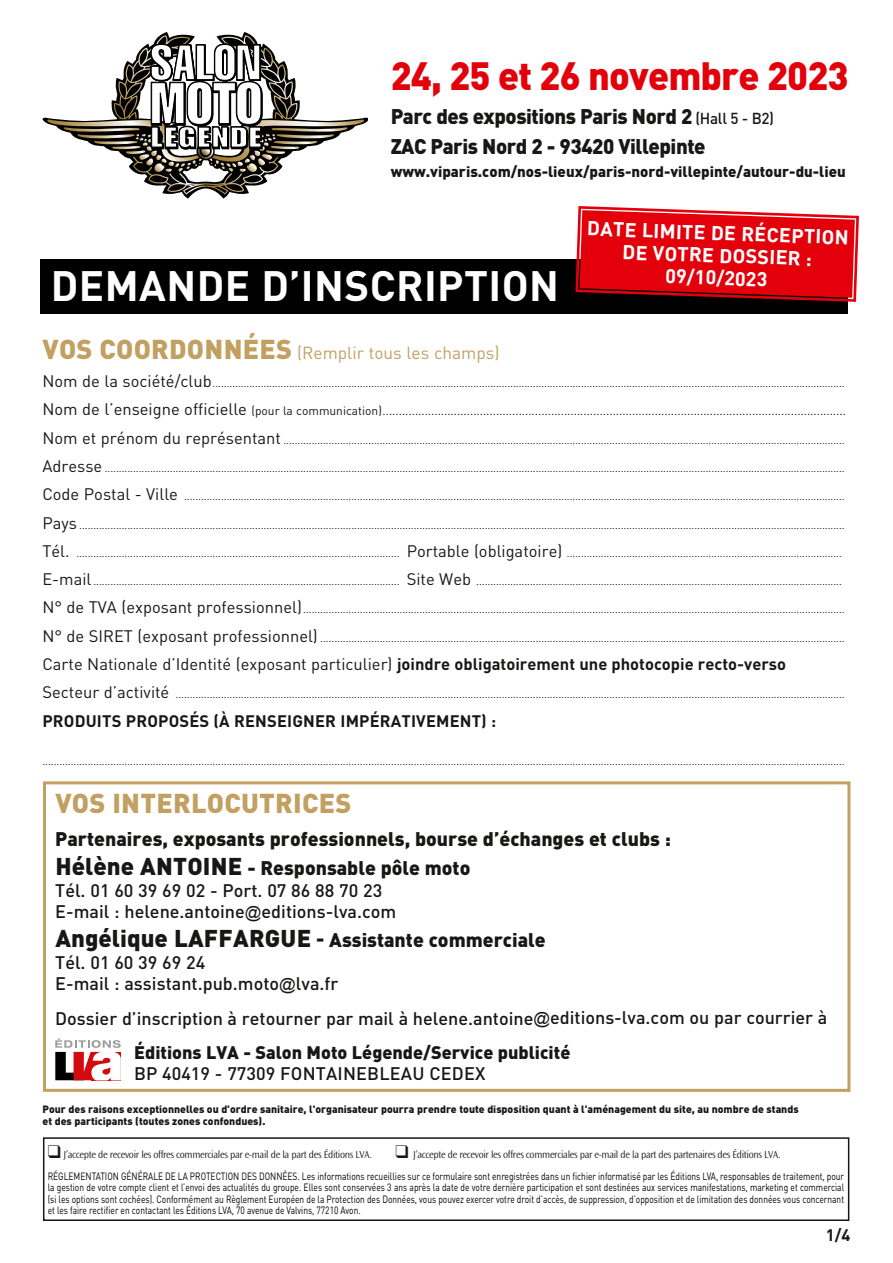
<style>
.page{position:relative;width:893px;height:1263px;background:#fff}
.page>*{position:absolute;margin:0;border:0;box-sizing:border-box;transform-origin:0 0}
.t1{font:700 42px "DINOT";letter-spacing:.01em;color:#fff}
.t2{font:900 39px "DINOT";letter-spacing:-.025em;color:#e3000b}
.t3{font:900 27px "DINOT";letter-spacing:.01em;color:#c2a061}
.t4{font:900 24px "DINOT";letter-spacing:.01em;color:#171715}
.t5{font:900 21px/30px "DINOT";letter-spacing:-.025em;color:#171715}
.t6{font:700 19.8px/22.5px "DINOT";color:#fff}
.t7{font:900 19.5px "DINOT";color:#171715}
.t8{font:500 18px/21.6px "DINOT";color:#171715}
.t9{font:900 18px "DINOT";color:#171715}
.t10{font:17.25px "DINOT";color:#c2a061}
.t11{font:700 16.5px "DINOT";color:#171715}
.t12{font:900 15px "DINOT";color:#171715}
.t13{font:12px "DINOT";color:#171715}
.t14{font:10.5px "DINOT";color:#171715}
.t15{font:10.5px/11.6px "DINOT";color:#000;text-align:justify;scale:.8 1}
.t16{font:900 10.5px/12px "DINOT";color:#171715}
.t17{font:300 10.5px "Ocean Sans Std";letter-spacing:-.03em;color:#171715;scale:.96 1}
.s1{font-weight:500;font-size:15.75px}
.s2{font-weight:900;font-size:27px}
.s3{font-size:16.5px}
.s4{font-weight:400}
.s5{font-family:"Arial";font-weight:400;font-size:16.5px}
.s6{font-weight:900}
</style>
<div class="page">
<svg style="left:46px;top:35px;width:319px;height:160px"></svg>
<div style="left:43px;top:1137px;width:806px;height:84px;background:#fff;border:2px solid #171715"></div>
<div style="left:40px;top:259px;width:808px;height:55px;background:#000"></div>
<svg style="left:575px;top:206px;width:284px;height:96px;background:#d5141d"></svg>
<svg style="left:55px;top:1038px;width:66px;height:42px"></svg>
<div style="left:43px;top:781px;width:807px;height:311px;border:3px solid #c2a061"></div>
<h2 class="t2" style="left:391px;top:50px;width:459px">24, 25 et 26 novembre 2023</h2>
<h3 class="t5" style="left:391px;top:101px;width:385px">Parc des expositions Paris Nord 2 <span class="s1">(Hall 5 - B2)<br></span>ZAC Paris Nord 2 - 93420 Villepinte</h3>
<h3 class="t12" style="left:391px;top:161px;width:457px">www.viparis.com/nos-lieux/paris-nord-villepinte/autour-du-lieu</h3>
<h1 class="t1" style="left:51px;top:259px;width:510px">DEMANDE D’INSCRIPTION</h1>
<h3 class="t6" style="left:624px;top:218px;width:227px;text-indent:-36px;rotate:2deg">DATE LIMITE DE RÉCEPTION de votre</h3>
<h3 class="t6" style="left:667px;top:242px;width:147px;text-indent:53px;rotate:2deg">DOSSIER :<br>09/10/2023</h3>
<h3 class="t10" style="left:43px;top:342px;width:458px"><span class="s2">Vos coordonnées</span> (Remplir tous les champs)</h3>
<p class="t14" style="left:42px;top:377px;width:804px"><span class="s3">Nom de la société/club</span>...............................................................................................................................................................................................................................</p>
<p class="t13" style="left:42px;top:403px;width:805px"><span class="s3">Nom de l’enseigne officielle</span> (pour la communication)...............................................................................................................................................</p>
<p class="t14" style="left:42px;top:433px;width:804px"><span class="s3">Nom et prénom du représentant</span> ......................................................................................................................................................................................................</p>
<p class="t14" style="left:42px;top:461px;width:804px"><span class="s3">Adresse</span> .....................................................................................................................................................................................................................................................................</p>
<p class="t14" style="left:42px;top:490px;width:804px"><span class="s3">Code Postal - Ville</span> .........................................................................................................................................................................................................................................</p>
<p class="t14" style="left:42px;top:518px;width:804px"><span class="s3">Pays</span> ..............................................................................................................................................................................................................................................................................</p>
<p class="t14" style="left:42px;top:546px;width:801px"><span class="s3">Tél.</span> .................................................................................................................. <span class="s3">Portable (obligatoire)</span> .................................................................................................</p>
<p class="t14" style="left:42px;top:575px;width:801px"><span class="s3">E-mail</span> ............................................................................................................ <span class="s3">Site Web</span> .................................................................................................................................</p>
<p class="t14" style="left:42px;top:603px;width:804px"><span class="s3">N° de TVA (exposant professionnel)</span>...............................................................................................................................................................................................</p>
<p class="t14" style="left:42px;top:631px;width:804px"><span class="s3">N° de SIRET (exposant professionnel)</span> .........................................................................................................................................................................................</p>
<h3 class="t11" style="left:42px;top:653px;width:745px"><span class="s4">Carte Nationale d’Identité (exposant particulier)</span> joindre obligatoirement une photocopie recto-verso</h3>
<p class="t14" style="left:42px;top:688px;width:804px"><span class="s3">Secteur d’activité</span> ............................................................................................................................................................................................................................................</p>
<h3 class="t11" style="left:42px;top:710px;width:12px">prod</h3>
<h3 class="t11" style="left:86px;top:710px;width:20px">uits</h3>
<h3 class="t11" style="left:126px;top:710px;width:12px">proposés</h3>
<h3 class="t11" style="left:214px;top:710px;width:31px">(à rensei</h3>
<h3 class="t11" style="left:292px;top:710px;width:23px">gner</h3>
<h3 class="t11" style="left:340px;top:710px;width:157px">IMPÉRATIVEMENT) :</h3>
<p class="t14" style="left:42px;top:754px;width:804px">...........................................................................................................................................................................................................................................................................................</p>
<h3 class="t3" style="left:55px;top:785px;width:298px">Vos interlocutrices</h3>
<h3 class="t7" style="left:55px;top:826px;width:617px">Partenaires, exposants professionnels, bourse d’échanges et clubs :</h3>
<h3 class="t4" style="left:55px;top:850px;width:101px">Hélène ANTOINE</h3>
<h3 class="t7" style="left:247px;top:855px;width:225px">- Responsable pôle moto</h3>
<h3 class="t8" style="left:55px;top:879px;width:342px">Tél. 01 60 39 69 02 - Port. 07 86 88 70 23<br>E-mail : helene.antoine<span class="s5">@</span>editions-lva.com</h3>
<h3 class="t4" style="left:55px;top:922px;width:195px">Angélique LAFFARGUE</h3>
<h3 class="t7" style="left:316px;top:927px;width:231px">- Assistante commerciale</h3>
<h3 class="t8" style="left:55px;top:951px;width:285px">Tél. 01 60 39 69 24<br>E-mail : assistant.pub.moto<span class="s5">@</span>lva.fr</h3>
<h3 class="t8" style="left:134px;top:1000px;width:695px;line-height:34.3px;text-indent:-79px">Dossier d’inscription à retourner par mail à helene.antoine<span class="s5">@</span>editions-lva.com ou par courrier à<br><span class="s6">Éditions LVA</span></h3>
<h3 class="t9" style="left:243px;top:1040px;width:328px">- Salon Moto Légende/Service publicité</h3>
<h3 class="t8" style="left:134px;top:1063px;width:319px">BP 40419 - 77309 Fontaineb leau cede</h3>
<h3 class="t8" style="left:475px;top:1063px;width:12px">x</h3>
<p class="t16" style="left:43px;top:1103px;width:758px">Pour des raisons exceptionnelles ou d'ordre sanitaire, l'organisateur pourra prendre toute disposition quant à l'aménagement du site, au nombre de stands et des participants (toutes zones confondues).</p>
<p class="t17" style="left:48px;top:1148px;width:339px">❑ J’accepte de recevoir les offres commerciales par e-mail de la part des Éditions LVA.</p>
<p class="t17" style="left:395px;top:1148px;width:402px">❑ J’accepte de recevoir les offres commerciales par e-mail de la part des partenaires des Éditions LVA.</p>
<p class="t15" style="left:48px;top:1170px;width:997px">RÉGLEMENTATION GÉNÉRALE DE LA PROTECTION DES DONNÉES. Les informations recueillies sur ce formulaire sont enregistrées dans un fichier informatisé par les Éditions LVA, responsables de traitement, pour la gestion de votre compte client et l’envoi des actualités du groupe. Elles sont conservées 3 ans après la date de votre dernière participation et sont destinées aux services manifestations, marketing et commercial (si les options sont cochées). Conformément au Règlement Européen de la Protection des Données, vous pouvez exercer votre droit d’accès, de suppression, d’opposition et de limitation des données vous concernant et les faire rectifier en contactant les Éditions LVA, 70 avenue de Valvins, 77210 Avon.</p>
<h3 class="t11" style="left:826px;top:1224px;width:26px">1/4</h3>
</div>
